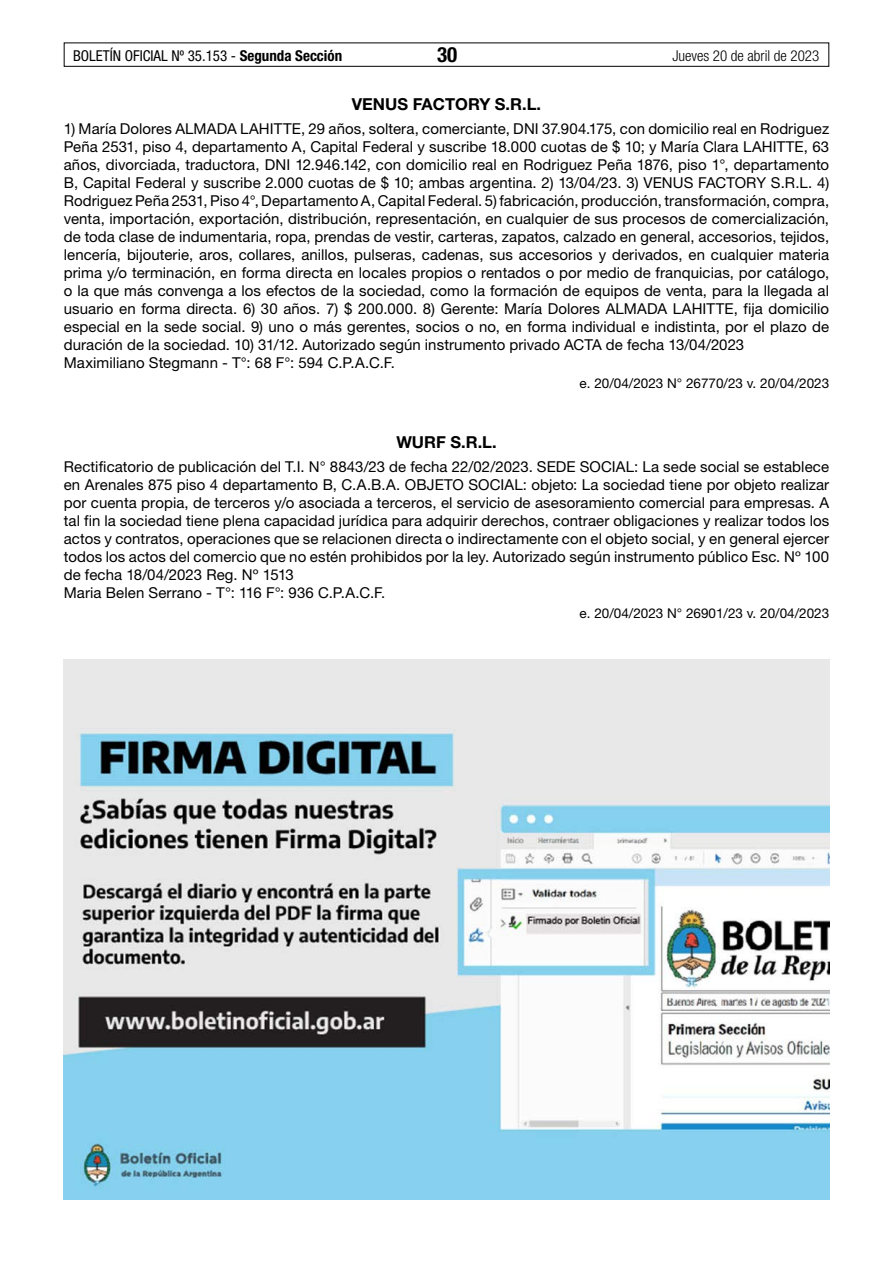
<style>
.page{position:relative;width:893px;height:1263px;background:#fff}
.page>*{position:absolute;margin:0;border:0;box-sizing:border-box;transform-origin:0 0}
.t1{font:700 condensed 21px "Helvetica Neue LT Std";color:#000}
.t2{font:700 16.5px "Helvetica Neue LT Std";color:#000}
.t3{font:15px/18px "Helvetica Neue LT Std";letter-spacing:.005em;color:#000}
.t4{font:condensed 15px "Helvetica Neue LT Std";color:#000}
.t5{font:300 condensed 15px "Helvetica Neue LT Std";color:#000}
.t6{font:13.5px "Helvetica Neue LT Std";color:#000}
.s1{font-weight:700}
</style>
<div class="page">
<div style="left:64px;top:43px;width:765px;height:24px;border:1px solid #000"></div>
<img style="left:64px;top:659px;width:765px;height:540px">
<p class="t4" style="left:73px;top:47px;width:271px">BOLETÍN OFICIAL Nº 35.153 - <span class="s1">Segunda Sección</span></p>
<h1 class="t1" style="left:437px;top:42px;width:22px">30</h1>
<p class="t5" style="left:672px;top:47px;width:148px">Jueves 20 de abril de 2023</p>
<p class="t2" style="left:352px;top:93px;width:191px">VENUS FACTORY S.R.L.</p>
<p class="t3" style="left:64px;top:119px;width:767px">1) María Dolores ALMADA LAHITTE, 29 años, soltera, comerciante, DNI 37.904.175, con domicilio real en Rodriguez Peña 2531, piso 4, departamento A, Capital Federal y suscribe 18.000 cuotas de $ 10; y María Clara LAHITTE, 63 años, divorciada, traductora, DNI 12.946.142, con domicilio real en Rodriguez Peña 1876, piso 1°, departamento B, Capital Federal y suscribe 2.000 cuotas de $ 10; ambas argentina. 2) 13/04/23. 3) VENUS FACTORY S.R.L. 4)<br>Rodriguez Peña 2531, Piso 4°, Departamento A, Capital Federal. 5) fabricación, producción, transformación, compra, venta, importación, exportación, distribución, representación, en cualquier de sus procesos de comercialización, de toda clase de indumentaria, ropa, prendas de vestir, carteras, zapatos, calzado en general, accesorios, tejidos, lencería, bijouterie, aros, collares, anillos, pulseras, cadenas, sus accesorios y derivados, en cualquier materia prima y/o terminación, en forma directa en locales propios o rentados o por medio de franquicias, por catálogo, o la que más convenga a los efectos de la sociedad, como la formación de equipos de venta, para la llegada al usuario en forma directa. 6) 30 años. 7) $ 200.000. 8) Gerente: María Dolores ALMADA LAHITTE, fija domicilio especial en la sede social. 9) uno o más gerentes, socios o no, en forma individual e indistinta, por el plazo de duración de la sociedad. 10) 31/12. Autorizado según instrumento privado ACTA de fecha 13/04/2023<br>Maximiliano Stegmann - T°: 68 F°: 594 C.P.A.C.F.</p>
<p class="t6" style="left:580px;top:375px;width:251px">e. 20/04/2023 N° 26770/23 v. 20/04/2023</p>
<p class="t2" style="left:396px;top:432px;width:102px">WURF S.R.L.</p>
<p class="t3" style="left:64px;top:458px;width:767px">Rectificatorio de publicación del T.I. N° 8843/23 de fecha 22/02/2023. SEDE SOCIAL: La sede social se establece en Arenales 875 piso 4 departamento B, C.A.B.A. OBJETO SOCIAL: objeto: La sociedad tiene por objeto realizar por cuenta propia, de terceros y/o asociada a terceros, el servicio de asesoramiento comercial para empresas. A tal fin la sociedad tiene plena capacidad jurídica para adquirir derechos, contraer obligaciones y realizar todos los actos y contratos, operaciones que se relacionen directa o indirectamente con el objeto social, y en general ejercer todos los actos del comercio que no estén prohibidos por la ley. Autorizado según instrumento público Esc. Nº 100 de fecha 18/04/2023 Reg. Nº 1513<br>Maria Belen Serrano - T°: 116 F°: 936 C.P.A.C.F.</p>
<p class="t6" style="left:580px;top:605px;width:251px">e. 20/04/2023 N° 26901/23 v. 20/04/2023</p>
</div>
